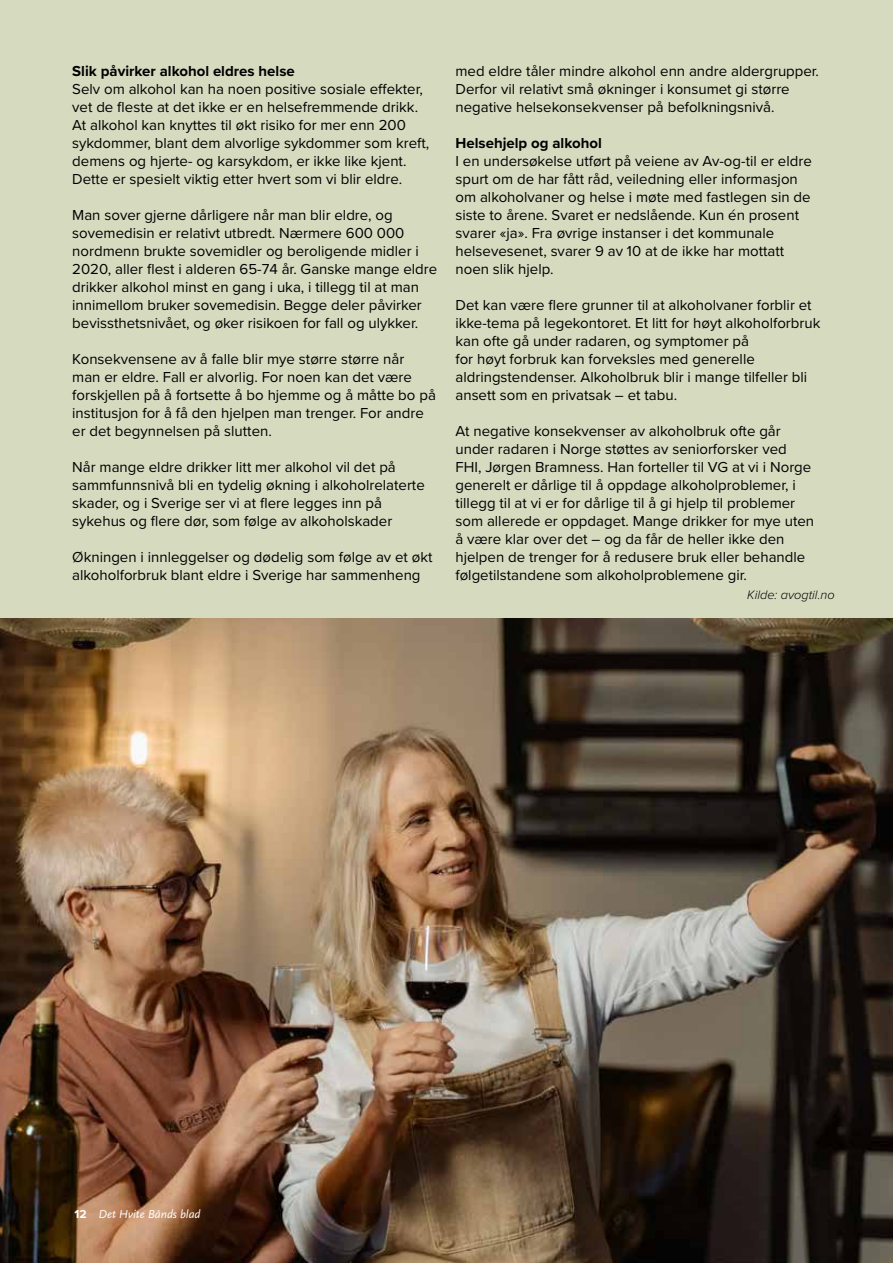
<style>
.page{position:relative;width:893px;height:1263px;background:#d6dbc0}
.page>*{position:absolute;margin:0;border:0;box-sizing:border-box;transform-origin:0 0}
.t1{font:15px/18px "Proxima Nova";color:#000}
.t2{font:700 15px "Proxima Nova";color:#000}
.t3{font:italic 300 12.75px "Proxima Nova";color:#000}
.t4{font:italic 12px "Scala Sans Pro";color:#fff}
.s1{font-family:"Proxima Nova";font-weight:700;font-style:normal}
</style>
<div class="page">
<img style="left:0;top:619px;width:893px;height:644px">
<hr style="left:892px;top:0;width:1px;height:269px;background:#362561">
<svg style="left:892px;top:38px;width:1px;height:51px"></svg>
<p class="t2" style="left:72px;top:59px;width:224px">Slik påvirker alkohol eldres helse</p>
<p class="t1" style="left:72px;top:79px;width:359px">Selv om alkohol kan ha noen positive sosiale effekter, vet de fleste at det ikke er en helsefremmende drikk.<br>At alkohol kan knyttes til økt risiko for mer enn 200 sykdommer, blant dem alvorlige sykdommer som kreft, demens og hjerte- og karsykdom, er ikke like kjent.<br>Dette er spesielt viktig etter hvert som vi blir eldre.</p>
<p class="t1" style="left:72px;top:205px;width:366px">Man sover gjerne dårligere når man blir eldre, og sovemedisin er relativt utbredt. Nærmere 600 000 nordmenn brukte sovemidler og beroligende midler i 2020, aller flest i alderen 65-74 år. Ganske mange eldre drikker alkohol minst en gang i uka, i tillegg til at man innimellom bruker sovemedisin. Begge deler påvirker bevissthetsnivået, og øker risikoen for fall og ulykker.</p>
<p class="t1" style="left:72px;top:349px;width:365px">Konsekvensene av å falle blir mye større større når man er eldre. Fall er alvorlig. For noen kan det være forskjellen på å fortsette å bo hjemme og å måtte bo på institusjon for å få den hjelpen man trenger. For andre er det begynnelsen på slutten.</p>
<p class="t1" style="left:72px;top:457px;width:354px">Når mange eldre drikker litt mer alkohol vil det på sammfunnsnivå bli en tydelig økning i alkoholrelaterte skader, og i Sverige ser vi at flere legges inn på sykehus og flere dør, som følge av alkoholskader</p>
<p class="t1" style="left:72px;top:547px;width:362px">Økningen i innleggelser og dødelig som følge av et økt alkoholforbruk blant eldre i Sverige har sammenheng</p>
<p class="t1" style="left:455px;top:61px;width:363px">med eldre tåler mindre alkohol enn andre aldergrupper.<br>Derfor vil relativt små økninger i konsumet gi større negative helsekonsekvenser på befolkningsnivå.</p>
<p class="t2" style="left:455px;top:131px;width:148px">Helsehjelp og alkohol</p>
<p class="t1" style="left:455px;top:151px;width:358px">I en undersøkelse utført på veiene av Av-og-til er eldre spurt om de har fått råd, veiledning eller informasjon om alkoholvaner og helse i møte med fastlegen sin de siste to årene. Svaret er nedslående. Kun én prosent svarer «ja». Fra øvrige instanser i det kommunale helsevesenet, svarer 9 av 10 at de ikke har mottatt noen slik hjelp.</p>
<p class="t1" style="left:455px;top:295px;width:366px">Det kan være flere grunner til at alkoholvaner forblir et ikke-tema på legekontoret. Et litt for høyt alkoholforbruk kan ofte gå under radaren, og symptomer på<br>for høyt forbruk kan forveksles med generelle aldringstendenser. Alkoholbruk blir i mange tilfeller bli ansett som en privatsak – et tabu.</p>
<p class="t1" style="left:455px;top:421px;width:360px">At negative konsekvenser av alkoholbruk ofte går under radaren i Norge støttes av seniorforsker ved FHI, Jørgen Bramness. Han forteller til VG at vi i Norge generelt er dårlige til å oppdage alkoholproblemer, i tillegg til at vi er for dårlige til å gi hjelp til problemer som allerede er oppdaget. Mange drikker for mye uten å være klar over det – og da får de heller ikke den hjelpen de trenger for å redusere bruk eller behandle følgetilstandene som alkoholproblemene gir.</p>
<p class="t3" style="left:747px;top:586px;width:89px">Kilde: avogtil.no</p>
<p class="t4" style="left:74px;top:1207px;width:128px"><span class="s1">12</span> Det Hvite Bånds blad</p>
</div>
